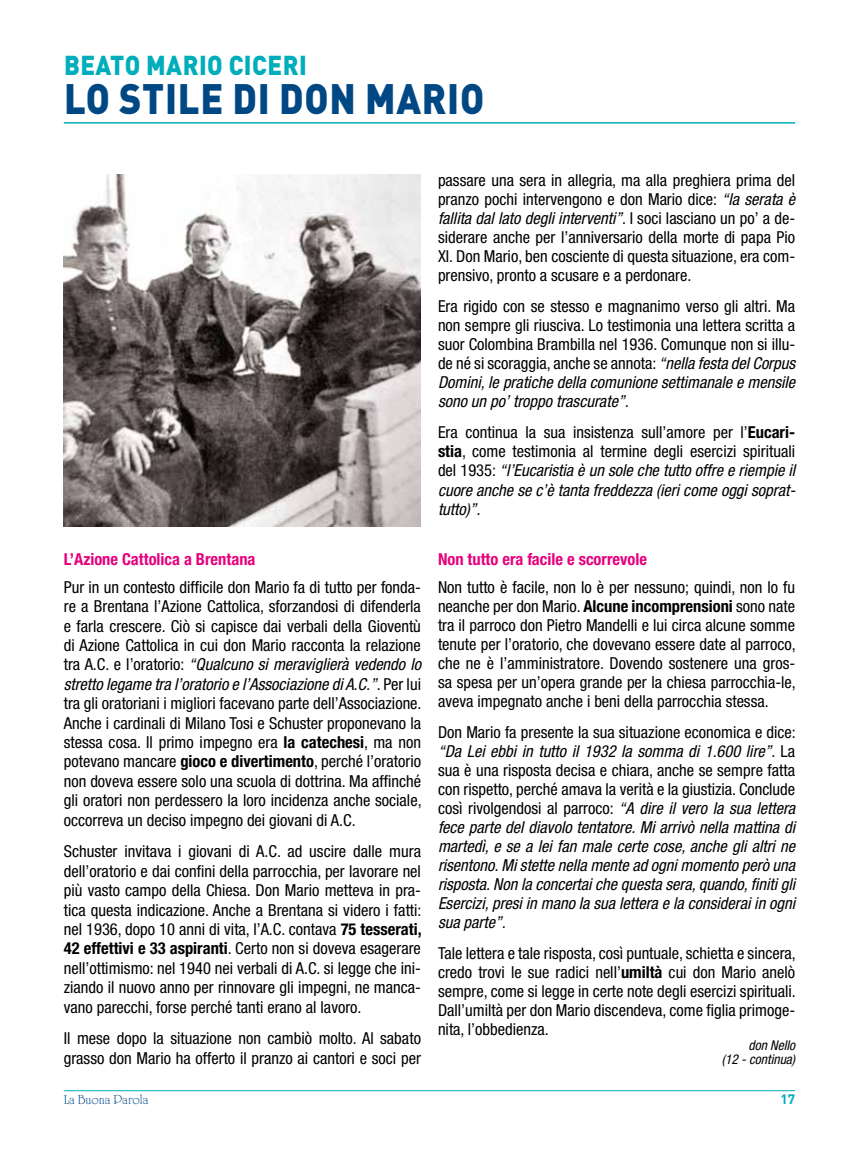
<style>
.page{position:relative;width:859px;height:1149px;background:#fff}
.page>*{position:absolute;margin:0;border:0;box-sizing:border-box;transform-origin:0 0}
.t1{font:900 42px "DIN Pro";letter-spacing:.02em;color:#004884;scale:.9 1}
.t2{font:900 27px "DIN Pro";letter-spacing:.02em;color:#00adba;scale:.9 1}
.t3{font:condensed 16.5px/19.4px "Helvetica Neue LT Std";color:#000;text-align:justify}
.t4{font:italic condensed 16.5px/19px "Helvetica Neue LT Std";color:#000;text-align:justify}
.t5{font:700 condensed 16.5px "Helvetica Neue LT Std";color:#e6007d}
.t6{font:italic condensed 13.5px/13.6px "Helvetica Neue LT Std";color:#000;text-align:right}
.t7{font:13.5px "University Roman Std";color:#004884}
.t8{font:700 13.5px "DIN Pro";color:#00adba}
.s1{font-style:italic}
.s2{font-weight:700}
.s3{font-style:normal}
.s4{font-weight:700;font-style:normal}
</style>
<div class="page">
<hr style="left:64px;top:1089px;width:731px;height:1px;background:#00adba">
<hr style="left:64px;top:122px;width:731px;height:2px;background:#00adba">
<img style="left:64px;top:174px;width:357px;height:352px">
<h2 class="t2" style="left:64px;top:42px;width:271px">BEATO MARIO CICERI</h2>
<h1 class="t1" style="left:64px;top:62px;width:468px">LO STILE DI DON MARIO</h1>
<p class="t5" style="left:64px;top:549px;width:193px">L’Azione Cattolica a Brentana</p>
<p class="t3" style="left:64px;top:577px;width:359px">Pur in un contesto difficile don Mario fa di tutto per fonda&shy;re a Brentana l’Azione Cattolica, sforzandosi di difenderla e farla crescere. Ciò si capisce dai verbali della Gioventù di Azione Cattolica in cui don Mario racconta la relazione tra A.C. e l’oratorio: <span class="s1">“Qualcuno si meraviglierà vedendo lo stretto legame tra l’oratorio e l’Associazione di A.C.”</span>. Per lui tra gli oratoriani i migliori facevano parte dell’Associazione.<br>Anche i cardinali di Milano Tosi e Schuster proponevano la stessa cosa. Il primo impegno era <span class="s2">la catechesi</span>, ma non potevano mancare <span class="s2">gioco e divertimento</span>, perché l’oratorio non doveva essere solo una scuola di dottrina. Ma affinché gli oratori non perdessero la loro incidenza anche sociale, occorreva un deciso impegno dei giovani di A.C.</p>
<p class="t3" style="left:64px;top:841px;width:359px">Schuster invitava i giovani di A.C. ad uscire dalle mura dell’oratorio e dai confini della parrocchia, per lavorare nel più vasto campo della Chiesa. Don Mario metteva in pra&shy;tica questa indicazione. Anche a Brentana si videro i fatti: nel 1936, dopo 10 anni di vita, l’A.C. contava <span class="s2">75 tesserati, 42 effettivi e 33 aspiranti</span>. Certo non si doveva esagerare nell’ottimismo: nel 1940 nei verbali di A.C. si legge che ini&shy;ziando il nuovo anno per rinnovare gli impegni, ne manca&shy;vano parecchi, forse perché tanti erano al lavoro.</p>
<p class="t3" style="left:64px;top:1028px;width:359px">Il mese dopo la situazione non cambiò molto. Al sabato grasso don Mario ha offerto il pranzo ai cantori e soci per</p>
<p class="t3" style="left:438px;top:171px;width:359px">passare una sera in allegria, ma alla preghiera prima del pranzo pochi intervengono e don Mario dice: <span class="s1">“la serata è fallita dal lato degli interventi”</span>. I soci lasciano un po’ a de&shy;siderare anche per l’anniversario della morte di papa Pio XI. Don Mario, ben cosciente di questa situazione, era com&shy;prensivo, pronto a scusare e a perdonare.</p>
<p class="t3" style="left:438px;top:297px;width:359px">Era rigido con se stesso e magnanimo verso gli altri. Ma non sempre gli riusciva. Lo testimonia una lettera scritta a suor Colombina Brambilla nel 1936. Comunque non si illu&shy;de né si scoraggia, anche se annota: <span class="s1">“nella festa del Corpus Domini, le pratiche della comunione settimanale e mensile sono un po’ troppo trascurate”.</span></p>
<p class="t4" style="left:438px;top:423px;width:359px"><span class="s3">Era continua la sua insistenza sull’amore per l’</span><span class="s4">Eucari&shy;stia</span><span class="s3">, come testimonia al termine degli esercizi spirituali del 1935:</span> “l’Eucaristia è un sole che tutto offre e riempie il cuore anche se c’è tanta freddezza (ieri come oggi soprat&shy;tutto)”.</p>
<p class="t5" style="left:438px;top:549px;width:211px">Non tutto era facile e scorrevole</p>
<p class="t3" style="left:438px;top:577px;width:359px">Non tutto è facile, non lo è per nessuno; quindi, non lo fu neanche per don Mario. <span class="s2">Alcune incomprensioni</span> sono nate tra il parroco don Pietro Mandelli e lui circa alcune somme tenute per l’oratorio, che dovevano essere date al parroco, che ne è l’amministratore. Dovendo sostenere una gros&shy;sa spesa per un’opera grande per la chiesa parrocchia-le, aveva impegnato anche i beni della parrocchia stessa.</p>
<p class="t4" style="left:438px;top:722px;width:359px"><span class="s3">Don Mario fa presente la sua situazione economica e dice: </span>“Da Lei ebbi in tutto il 1932 la somma di 1.600 lire”<span class="s3">. La sua è una risposta decisa e chiara, anche se sempre fatta con rispetto, perché amava la verità e la giustizia. Conclude così rivolgendosi al parroco:</span> “A dire il vero la sua lettera fece parte del diavolo tentatore. Mi arrivò nella mattina di martedì, e se a lei fan male certe cose, anche gli altri ne risentono. Mi stette nella mente ad ogni momento però una risposta. Non la concertai che questa sera, quando, finiti gli Esercizi, presi in mano la sua lettera e la considerai in ogni sua parte”.</p>
<p class="t3" style="left:438px;top:943px;width:359px">Tale lettera e tale risposta, così puntuale, schietta e sincera, credo trovi le sue radici nell’<span class="s2">umiltà</span> cui don Mario anelò sempre, come si legge in certe note degli esercizi spirituali.<br>Dall’umiltà per don Mario discendeva, come figlia primoge&shy;nita, l’obbedienza.</p>
<p class="t6" style="left:722px;top:1038px;width:75px">don Nello<br>(12 - continua)</p>
<p class="t7" style="left:64px;top:1091px;width:86px">La Buona Parola</p>
<p class="t8" style="left:780px;top:1087px;width:16px">17</p>
</div>
